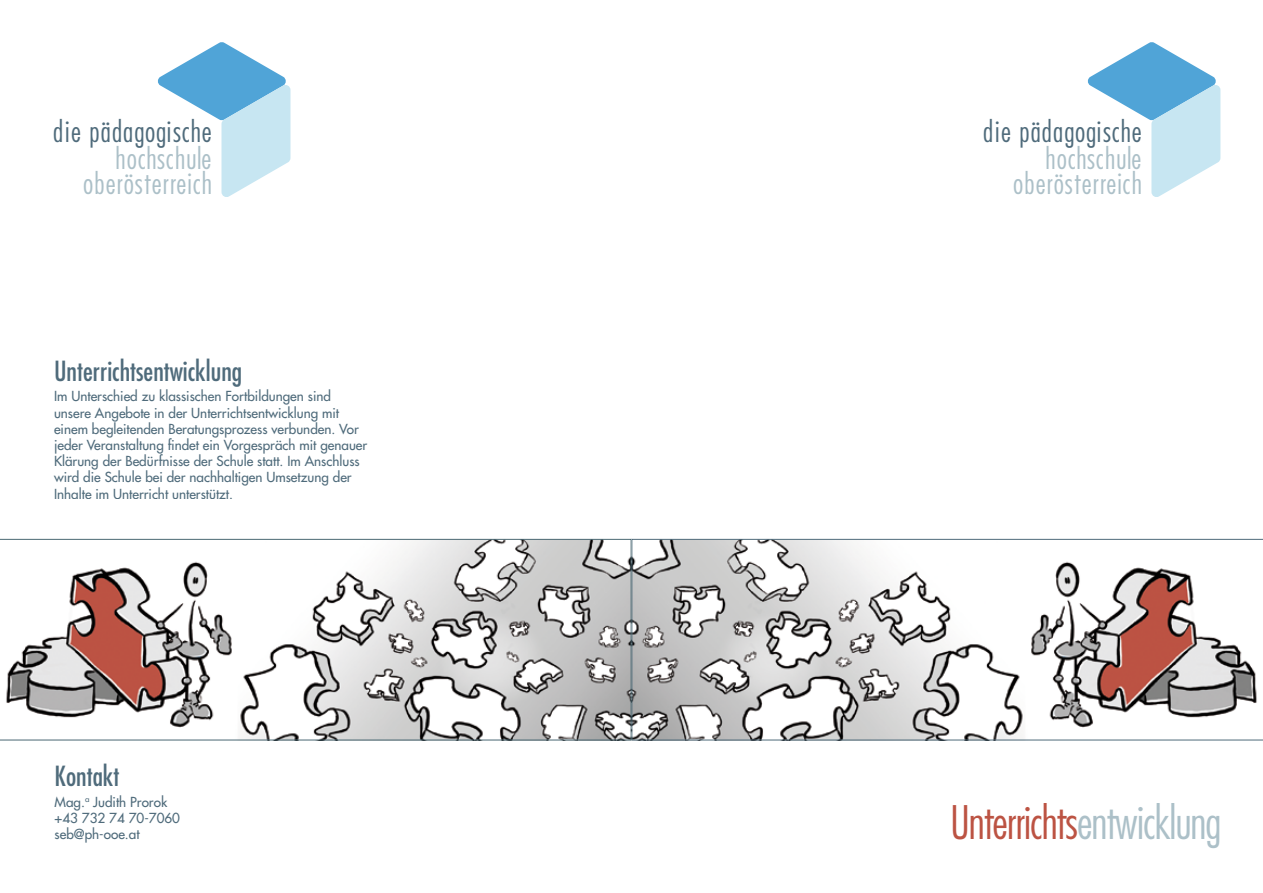
<style>
.page{position:relative;width:1263px;height:893px;background:#fff}
.page>*{position:absolute;margin:0;border:0;box-sizing:border-box;transform-origin:0 0}
.t1{font:300 condensed 45px "Futura";letter-spacing:-.02em;color:#bc5343}
.t2{font:300 condensed 28.95px/25px "Futura";letter-spacing:.04em;color:#acc0c8;text-align:right}
.t3{font:300 condensed 28.95px "Futura";letter-spacing:.04em;color:#4f6b7b}
.t4{font:condensed 27px "Futura";color:#4f6b7b}
.t5{font:13.5px/16.2px "Futura";color:#4f6b7b}
.t6{font:500 13.5px "Futura LT Pro";color:#4f6b7b}
.s1{font-family:"Futura";font-weight:400}
.s2{font-family:"Futura LT Pro";font-weight:500}
.s3{color:#acc0c8}
</style>
<div class="page">
<svg style="left:1087px;top:42px;width:133px;height:155px"></svg>
<svg style="left:158px;top:42px;width:132px;height:155px"></svg>
<svg style="left:631px;top:539px;width:632px;height:201px"></svg>
<svg style="left:0;top:539px;width:631px;height:201px"></svg>
<h2 class="t3" style="left:53px;top:113px;width:160px">die pädagogische</h2>
<h2 class="t2" style="left:83px;top:145px;width:131px">hochschule oberösterreich</h2>
<h3 class="t4" style="left:54px;top:354px;width:190px">Unterrichtsentwicklung</h3>
<p class="t5" style="left:54px;top:388px;width:315px">Im Unterschied zu klassischen Fortbildungen sind unsere Angebote in der Unterrichtsentwicklung mit einem begleitenden Beratungsprozess verbunden. Vor jeder Veranstaltung findet ein Vorgespräch mit genauer Klärung der Bedürfnisse der Schule statt. Im Anschluss wird die Schule bei der nachhaltigen Umsetzung der Inhalte im Unterricht unterstützt.</p>
<h3 class="t4" style="left:55px;top:759px;width:66px">Kontakt</h3>
<p class="t6" style="left:55px;top:792px;width:114px"><span class="s1">M</span>ag.<sup>a</sup> Judith Prorok</p>
<p class="t5" style="left:55px;top:810px;width:127px;line-height:15.5px">+43 732 74 70-<span class="s2">7060 </span>seb@ph-ooe.at</p>
<h2 class="t3" style="left:983px;top:113px;width:160px">die pädagogische</h2>
<h2 class="t2" style="left:1013px;top:145px;width:131px">hochschule oberösterreich</h2>
<h1 class="t1" style="left:950px;top:794px;width:272px">Unterrichts<span class="s3">entwicklung</span></h1>
</div>
